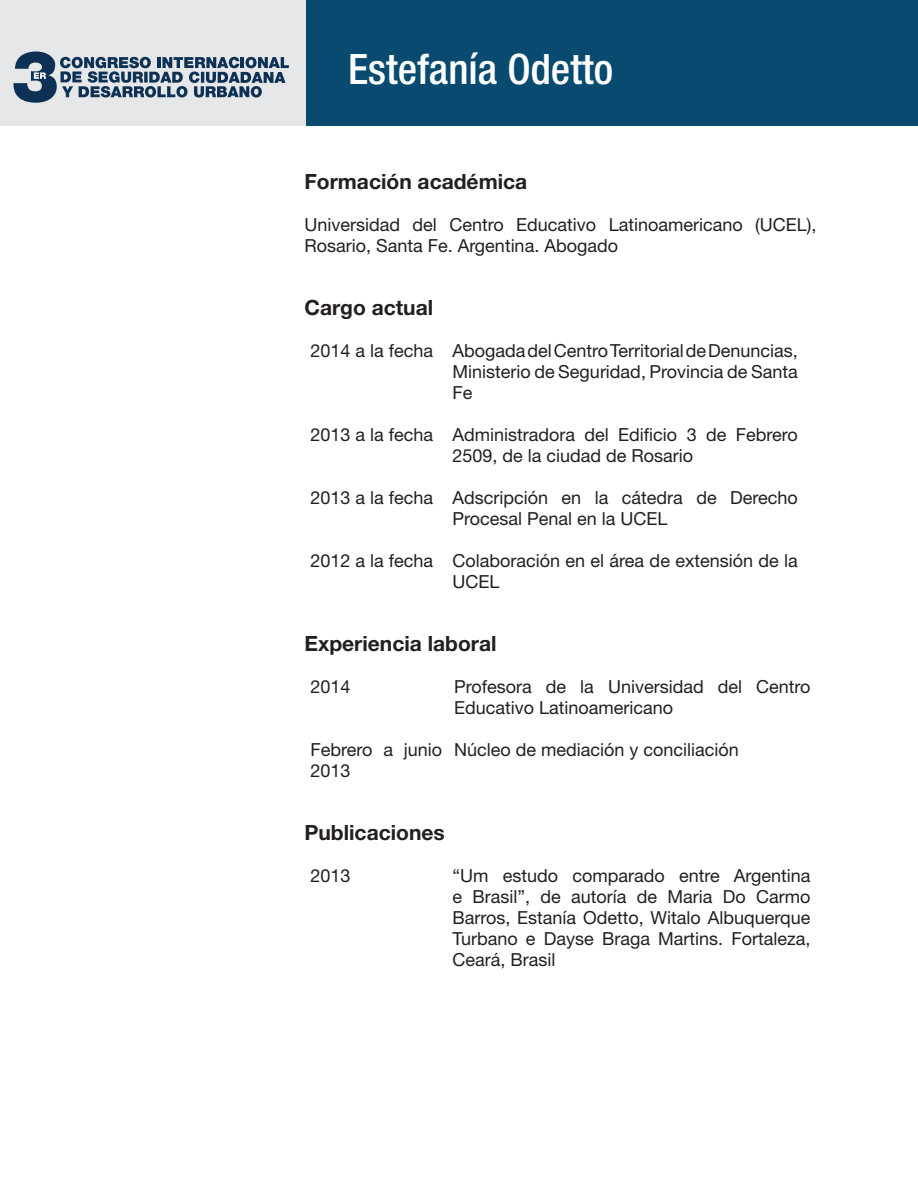
<style>
.page{position:relative;width:918px;height:1188px;background:#fff}
.page>*{position:absolute;margin:0;border:0;box-sizing:border-box;transform-origin:0 0}
.versalitas_blancas{font:500 condensed 42px "Helvetica Neue LT Std";color:#fff}
.título{font:700 21px "Helvetica Neue LT Std";color:#231f20}
.t1{font:18px/21px "Helvetica Neue LT Std";color:#231f20}
</style>
<div class="page">
<div style="left:0;top:0;width:306px;height:126px;background:#e6e7e9"></div>
<div style="left:306px;top:0;width:612px;height:126px;background:#094b70"></div>
<svg style="left:13px;top:52px;width:276px;height:51px"></svg>
<p class="versalitas_blancas" style="left:348px;top:44px;width:267px">Estefanía Odetto</p>
<p class="título" style="left:304px;top:169px;width:224px">Formación académica</p>
<p class="t1" style="left:304px;top:214px;width:513px">Universidad del Centro Educativo Latinoamericano (UCEL),<br>Rosario, Santa Fe. Argentina. Abogado</p>
<p class="título" style="left:304px;top:295px;width:130px">Cargo actual</p>
<p class="t1" style="left:310px;top:340px;width:124px">2014 a la fecha</p>
<p class="t1" style="left:452px;top:340px;width:347px;text-align:justify">Abogada del Centro Territorial de Denuncias, Ministerio de Seguridad, Provincia de Santa Fe</p>
<p class="t1" style="left:310px;top:424px;width:124px">2013 a la fecha</p>
<p class="t1" style="left:452px;top:424px;width:347px">Administradora del Edificio 3 de Febrero<br>2509, de la ciudad de Rosario</p>
<p class="t1" style="left:310px;top:487px;width:124px">2013 a la fecha</p>
<p class="t1" style="left:452px;top:487px;width:347px">Adscripción en la cátedra de Derecho<br>Procesal Penal en la UCEL</p>
<p class="t1" style="left:310px;top:550px;width:124px">2012 a la fecha</p>
<p class="t1" style="left:452px;top:550px;width:347px">Colaboración en el área de extensión de la<br>UCEL</p>
<p class="título" style="left:304px;top:631px;width:194px">Experiencia laboral</p>
<p class="t1" style="left:310px;top:676px;width:42px">2014</p>
<p class="t1" style="left:454px;top:676px;width:358px">Profesora de la Universidad del Centro<br>Educativo Latinoamericano</p>
<p class="t1" style="left:310px;top:739px;width:133px">Febrero a junio<br>2013</p>
<p class="t1" style="left:454px;top:739px;width:286px">Núcleo de mediación y conciliación</p>
<p class="título" style="left:304px;top:820px;width:142px">Publicaciones</p>
<p class="t1" style="left:310px;top:865px;width:42px">2013</p>
<p class="t1" style="left:452px;top:865px;width:360px;text-align:justify">“Um estudo comparado entre Argentina e Brasil”, de autoría de Maria Do Carmo Barros, Estanía Odetto, Witalo Albuquerque Turbano e Dayse Braga Martins. Fortaleza, Ceará, Brasil</p>
</div>
